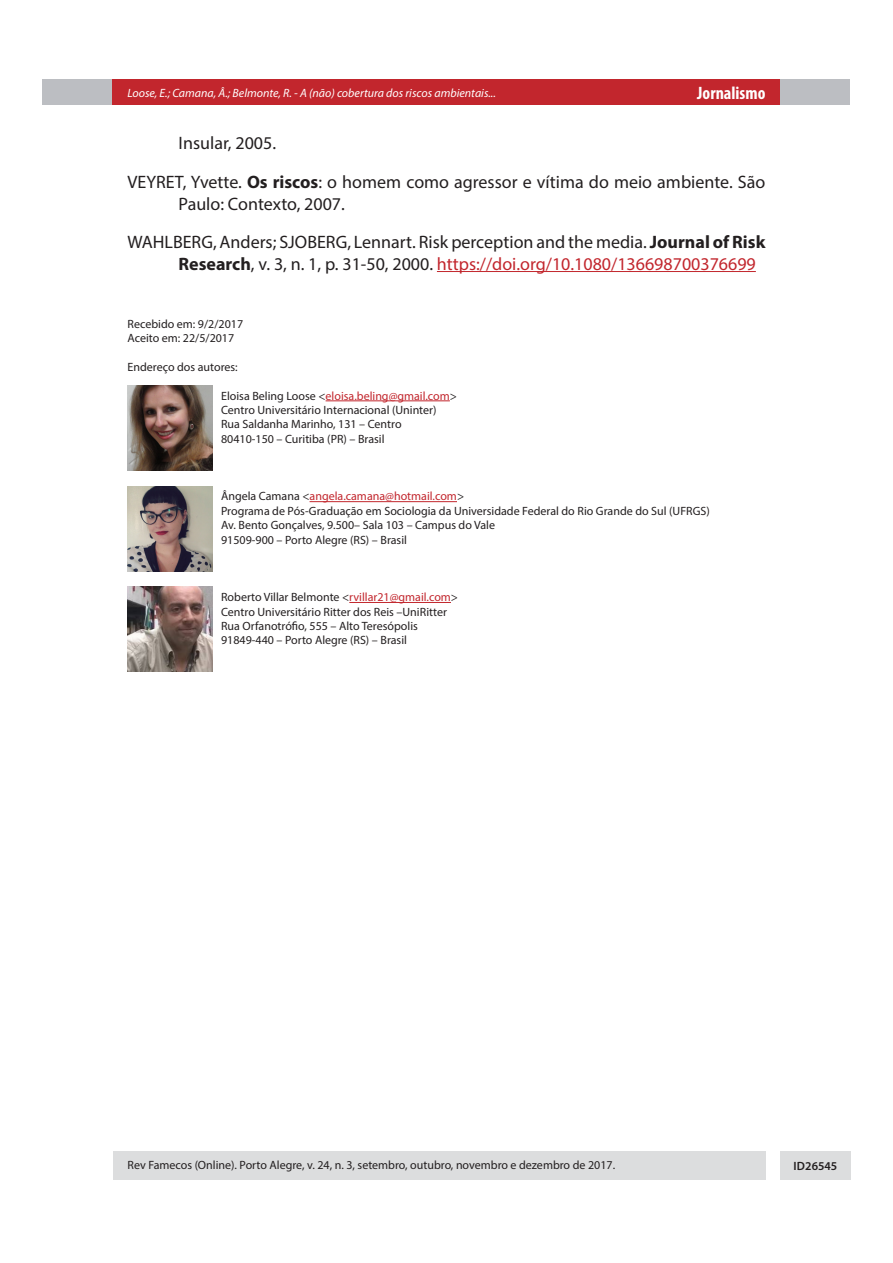
<style>
.page{position:relative;width:893px;height:1263px;background:#fff}
.page>*{position:absolute;margin:0;border:0;box-sizing:border-box;transform-origin:0 0}
.Interna_-_referência{font:18px/21.6px "Myriad Pro";color:#231f20}
.t1{font:700 condensed 18px "Myriad Pro";color:#fff}
.Interna_-_aceite_e_d{font:12px "Myriad Pro";color:#231f20}
.Interna_-_aceite_e_d-2{font:12px "Myriad Pro";color:#c2262d}
.t2{font:italic 12px "Myriad Pro";color:#fff}
.t3{font:600 12px "Myriad Pro";color:#231f20}
.s1{font-weight:700}
.s2{color:#c2262d}
.s3{color:#231f20}
</style>
<div class="page">
<div style="left:43px;top:80px;width:807px;height:25px;background:#bcbec2"></div>
<div style="left:113px;top:80px;width:667px;height:25px;background:#c2262d"></div>
<div style="left:780px;top:1151px;width:70px;height:28px;background:#dcddde"></div>
<div style="left:113px;top:1151px;width:652px;height:28px;background:#dcddde"></div>
<hr style="left:437px;top:271px;width:319px;height:1px;background:#c2262d">
<hr style="left:326px;top:400px;width:124px;height:1px;background:#c2262d">
<hr style="left:310px;top:501px;width:147px;height:1px;background:#c2262d">
<hr style="left:349px;top:602px;width:102px;height:1px;background:#c2262d">
<img style="left:128px;top:385px;width:85px;height:85px">
<img style="left:128px;top:486px;width:85px;height:85px">
<img style="left:128px;top:587px;width:85px;height:85px">
<p class="t2" style="left:128px;top:85px;width:370px">Loose, E.; Camana, Â.; Belmonte, R. - A (não) cobertura dos riscos ambientais...</p>
<h1 class="t1" style="left:697px;top:82px;width:70px">Jornalismo</h1>
<p class="Interna_-_referência" style="left:179px;top:132px;width:99px">Insular, 2005.</p>
<p class="Interna_-_referência" style="left:179px;top:171px;width:588px;text-indent:-51px">VEYRET, Yvette. <span class="s1">Os riscos</span>: o homem como agressor e vítima do meio ambiente. São<br>Paulo: Contexto, 2007.</p>
<p class="Interna_-_referência" style="left:179px;top:231px;width:588px;text-indent:-51px">WAHLBERG, Anders; SJOBERG, Lennart. Risk perception and the media. <span class="s1">Journal of Risk<br>Research</span>, v. 3, n. 1, p. 31-50, 2000. <span class="s2">https://doi.org/10.1080/136698700376699</span></p>
<p class="Interna_-_aceite_e_d" style="left:128px;top:316px;width:117px">Recebido em: 9/2/2017</p>
<p class="Interna_-_aceite_e_d" style="left:128px;top:331px;width:108px">Aceito em: 22/5/2017</p>
<p class="Interna_-_aceite_e_d" style="left:128px;top:359px;width:112px">Endereço dos autores:</p>
<p class="Interna_-_aceite_e_d-2" style="left:221px;top:388px;width:237px"><span class="s3">Eloisa Beling Loose &lt;</span>eloisa.beling@gmail.com<span class="s3">&gt;</span></p>
<p class="Interna_-_aceite_e_d" style="left:221px;top:403px;width:217px">Centro Universitário Internacional (Uninter)</p>
<p class="Interna_-_aceite_e_d" style="left:221px;top:417px;width:182px">Rua Saldanha Marinho, 131 – Centro</p>
<p class="Interna_-_aceite_e_d" style="left:221px;top:431px;width:165px">80410-150 – Curitiba (PR) – Brasil</p>
<p class="Interna_-_aceite_e_d-2" style="left:221px;top:489px;width:245px"><span class="s3">Ângela Camana &lt;</span>angela.camana@hotmail.com<span class="s3">&gt;</span></p>
<p class="Interna_-_aceite_e_d" style="left:221px;top:503px;width:490px">Programa de Pós-Graduação em Sociologia da Universidade Federal do Rio Grande do Sul (UFRGS)</p>
<p class="Interna_-_aceite_e_d" style="left:221px;top:518px;width:275px">Av. Bento Gonçalves, 9.500– Sala 103 – Campus do Vale</p>
<p class="Interna_-_aceite_e_d" style="left:221px;top:532px;width:187px">91509-900 – Porto Alegre (RS) – Brasil</p>
<p class="Interna_-_aceite_e_d" style="left:221px;top:590px;width:238px">Roberto Villar Belmonte &lt;<span class="s2">rvillar21@gmail.com</span>&gt;</p>
<p class="Interna_-_aceite_e_d" style="left:221px;top:604px;width:227px">Centro Universitário Ritter dos Reis –UniRitter</p>
<p class="Interna_-_aceite_e_d" style="left:221px;top:619px;width:198px">Rua Orfanotrófio, 555 – Alto Teresópolis</p>
<p class="Interna_-_aceite_e_d" style="left:221px;top:633px;width:187px">91849-440 – Porto Alegre (RS) – Brasil</p>
<p class="Interna_-_aceite_e_d" style="left:128px;top:1158px;width:489px">Rev Famecos (Online). Porto Alegre, v. 24, n. 3, setembro, outubro, novembro e dezembro de 2017.</p>
<p class="t3" style="left:793px;top:1158px;width:45px">ID26545</p>
</div>
